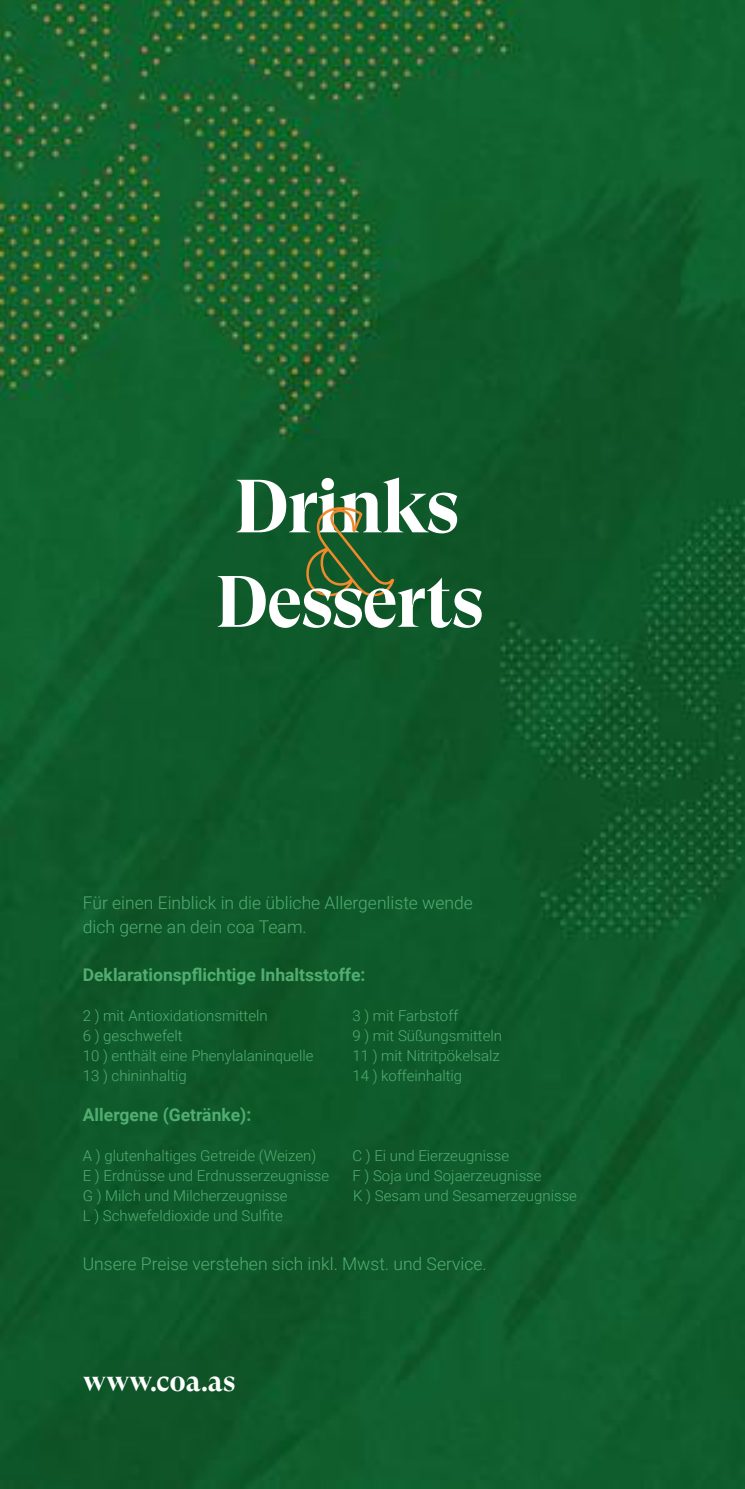
<style>
.page{position:relative;width:745px;height:1489px;background:#fff}
.page>*{position:absolute;margin:0;border:0;box-sizing:border-box;transform-origin:0 0}
.t1{font:700 75px "GT Super Display";letter-spacing:-.02em;color:#fff}
.t2{font:700 72.5px "GT Super Display";letter-spacing:-.02em;color:#fff}
.t3{font:700 27.5px "GT Super Display";color:#fff}
.t4{font:300 17.5px/24.2px "Roboto";color:#51ad70}
.t5{font:700 17.5px "Roboto";color:#51ad70}
.t6{font:300 15px "Roboto";color:#51ad70}
</style>
<div class="page">
<img style="left:0;top:0;width:744px;height:1488px">
<svg style="left:305px;top:506px;width:91px;height:91px;background:#2e602b"></svg>
<h1 class="t1" style="left:234px;top:466px;width:226px">Drinks</h1>
<h2 class="t2" style="left:215px;top:563px;width:269px">Desserts</h2>
<p class="t4" style="left:83px;top:889px;width:391px">Für einen Einblick in die übliche Allergenliste wende dich gerne an dein coa Team.</p>
<p class="t5" style="left:83px;top:962px;width:284px">Deklarationspflichtige Inhaltsstoffe:</p>
<p class="t6" style="left:83px;top:1005px;width:186px">2 ) mit Antioxidationsmitteln</p>
<p class="t6" style="left:352px;top:1005px;width:107px">3 ) mit Farbstoff</p>
<p class="t6" style="left:83px;top:1025px;width:101px">6 ) geschwefelt</p>
<p class="t6" style="left:352px;top:1025px;width:151px">9 ) mit Süßungsmitteln</p>
<p class="t6" style="left:83px;top:1045px;width:232px">10 ) enthält eine Phenylalaninquelle</p>
<p class="t6" style="left:352px;top:1045px;width:149px">11 ) mit Nitritpökelsalz</p>
<p class="t6" style="left:83px;top:1065px;width:106px">13 ) chininhaltig</p>
<p class="t6" style="left:352px;top:1065px;width:111px">14 ) koffeinhaltig</p>
<p class="t5" style="left:83px;top:1102px;width:170px">Allergene (Getränke):</p>
<p class="t6" style="left:83px;top:1145px;width:235px">A ) glutenhaltiges Getreide (Weizen)</p>
<p class="t6" style="left:352px;top:1145px;width:158px">C ) Ei und Eierzeugnisse</p>
<p class="t6" style="left:83px;top:1165px;width:248px">E ) Erdnüsse und Erdnusserzeugnisse</p>
<p class="t6" style="left:352px;top:1165px;width:191px">F ) Soja und Sojaerzeugnisse</p>
<p class="t6" style="left:83px;top:1185px;width:206px">G ) Milch und Milcherzeugnisse</p>
<p class="t6" style="left:353px;top:1185px;width:225px">K ) Sesam und Sesamerzeugnisse</p>
<p class="t6" style="left:83px;top:1205px;width:201px">L ) Schwefeldioxide und Sulfite</p>
<p class="t4" style="left:83px;top:1250px;width:405px">Unsere Preise verstehen sich inkl. Mwst. und Service.</p>
<h3 class="t3" style="left:83px;top:1367px;width:154px">www.coa.as</h3>
</div>
